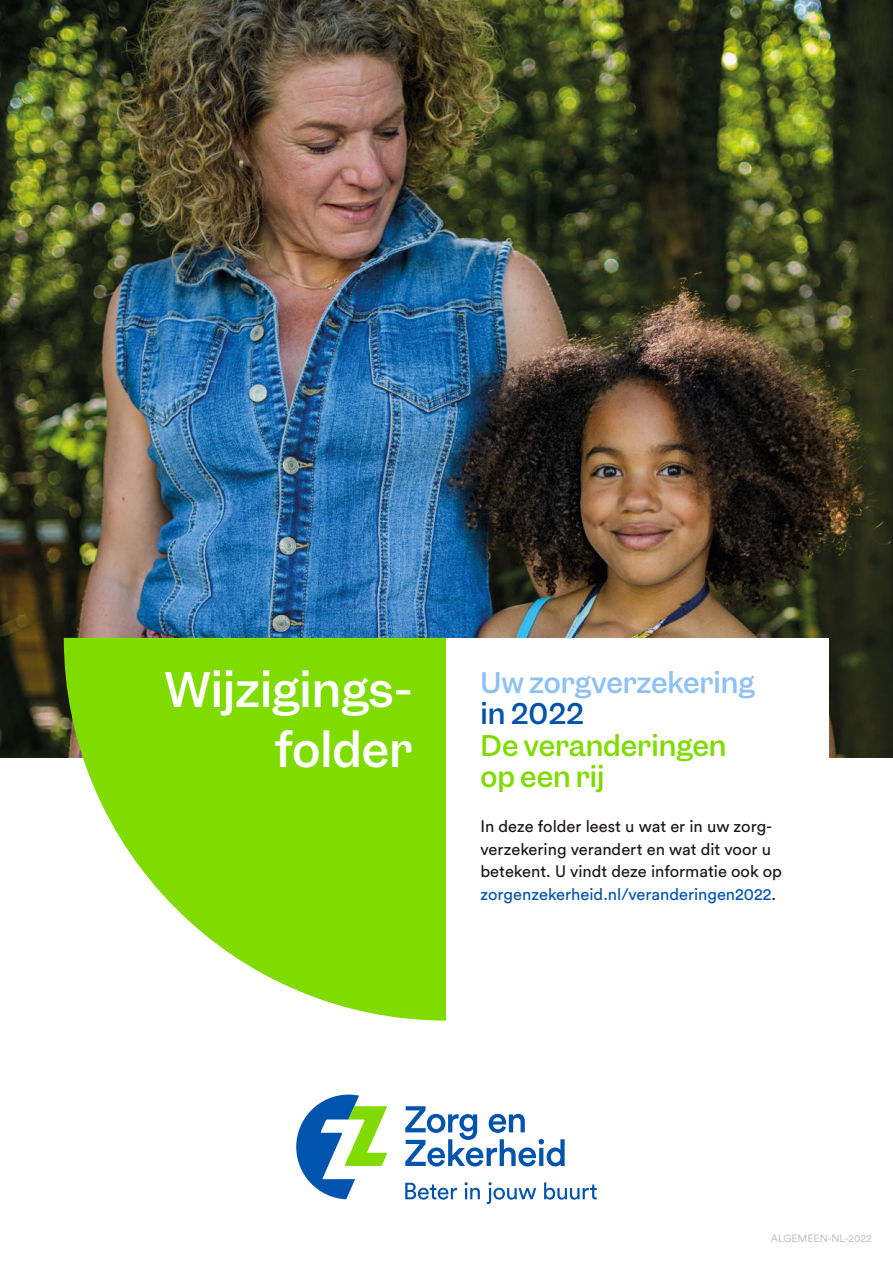
<style>
.page{position:relative;width:893px;height:1263px;background:#fff}
.page>*{position:absolute;margin:0;border:0;box-sizing:border-box;transform-origin:0 0}
.t1{font:500 45px/60px "Garnett";color:#fff;text-align:right}
.t2{font:500 27px/31.5px "Garnett";color:#80db00}
.t3{font:500 27px "Garnett";color:#8fc1f2}
.t4{font:500 27px "Garnett";letter-spacing:-.005em;color:#0053ad}
.t5{font:16.5px/22.5px "Circular Std";color:#1a171b}
.t6{font:10.5px "Circular Std";color:#c6c5c6}
.s1{color:#0053ad}
</style>
<div class="page">
<svg style="left:405px;top:1106px;width:160px;height:60px"></svg>
<svg style="left:405px;top:1183px;width:52px;height:17px"></svg>
<svg style="left:464px;top:1182px;width:16px;height:17px"></svg>
<svg style="left:487px;top:1182px;width:49px;height:22px"></svg>
<svg style="left:544px;top:1182px;width:53px;height:18px"></svg>
<svg style="left:296px;top:1094px;width:91px;height:105px"></svg>
<img style="left:0;top:0;width:893px;height:758px">
<svg style="left:64px;top:638px;width:382px;height:382px;fill:#80db00"></svg>
<div style="left:446px;top:638px;width:383px;height:382px;background:#fff"></div>
<h1 class="t1" style="left:164px;top:660px;width:250px">Wijzigings&shy;folder</h1>
<h2 class="t3" style="left:480px;top:665px;width:276px">Uw zorgverzekering</h2>
<h2 class="t4" style="left:480px;top:696px;width:105px">in 2022</h2>
<h2 class="t2" style="left:480px;top:730px;width:248px">De veranderingen op een rij</h2>
<p class="t5" style="left:480px;top:815px;width:303px">In deze folder leest u wat er in uw zorg&shy;verzekering verandert en wat dit voor u betekent. U vindt deze informatie ook op <span class="s1">zorgenzekerheid.nl/veranderingen2022</span>.</p>
<p class="t6" style="left:771px;top:1232px;width:103px">ALGEMEEN-NL-2022</p>
</div>
